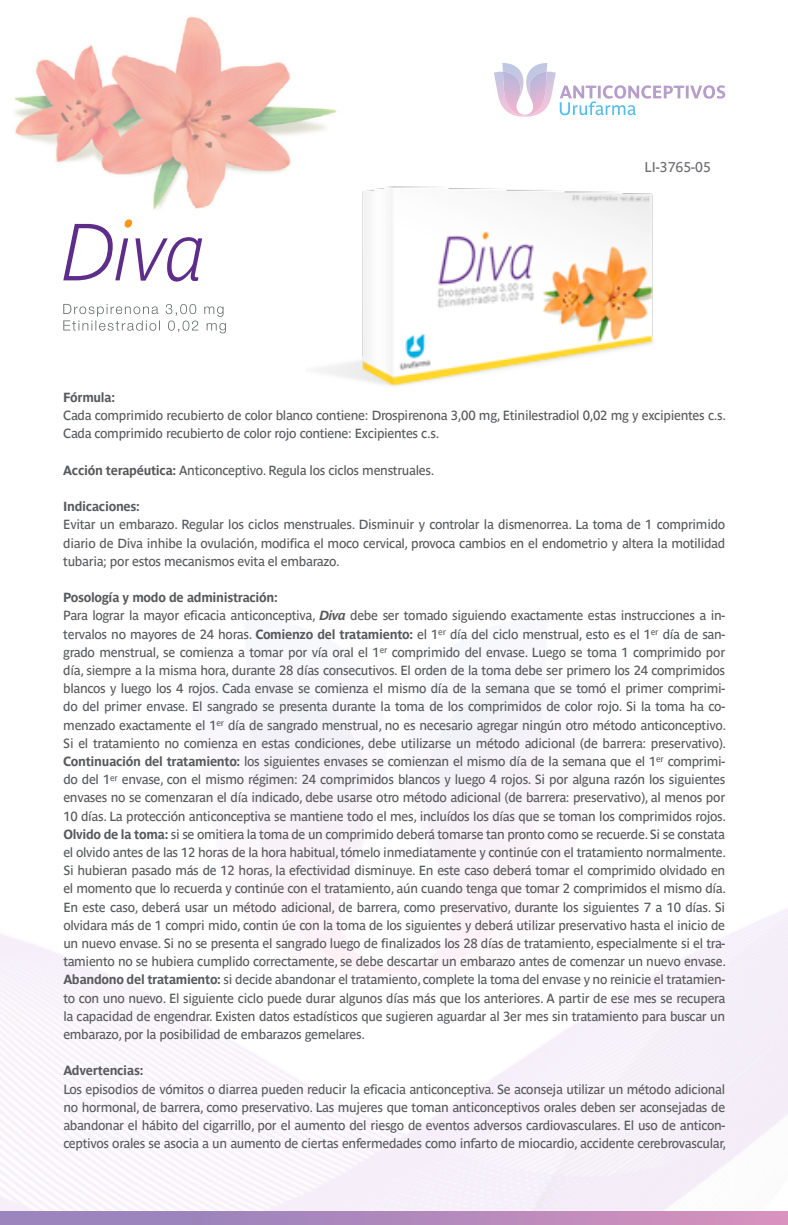
<style>
.page{position:relative;width:788px;height:1225px;background:#fff}
.page>*{position:absolute;margin:0;border:0;box-sizing:border-box;transform-origin:0 0}
.t1{font:14px "Parisine Std";color:#6d6e71}
.t2{font:13.12px/18.2px "Parisine Std";letter-spacing:-.025em;color:#58595b}
.t3{font:700 13.12px "Parisine Std";letter-spacing:-.025em;color:#58595b}
.s1{font-weight:700}
.s2{font-weight:700;font-style:italic}
</style>
<div class="page">
<svg style="left:0;top:1212px;width:788px;height:13px;background:#b289bc"></svg>
<img style="left:13px;top:14px;width:326px;height:197px">
<img style="left:306px;top:153px;width:349px;height:235px">
<svg style="left:494px;top:63px;width:231px;height:54px"></svg>
<svg style="left:63px;top:304px;width:163px;height:29px"></svg>
<svg style="left:63px;top:219px;width:139px;height:63px"></svg>
<p class="t1" style="left:644px;top:159px;width:68px">LI-3765-05</p>
<p class="t3" style="left:63px;top:390px;width:53px">Fórmula:</p>
<p class="t2" style="left:63px;top:406px;width:664px">Cada comprimido recubierto de color blanco contiene: Drospirenona 3,00 mg, Etinilestradiol 0,02 mg y excipientes c.s.<br>Cada comprimido recubierto de color rojo contiene: Excipientes c.s.</p>
<p class="t2" style="left:63px;top:461px;width:372px"><span class="s1">Acción terapéutica:</span> Anticonceptivo. Regula los ciclos menstruales.</p>
<p class="t3" style="left:63px;top:499px;width:78px">Indicaciones:</p>
<p class="t2" style="left:63px;top:516px;width:663px;text-align:justify">Evitar un embarazo. Regular los ciclos menstruales. Disminuir y controlar la dismenorrea. La toma de 1 comprimido diario de Diva inhibe la ovulación, modifica el moco cervical, provoca cambios en el endometrio y altera la motilidad tubaria; por estos mecanismos evita el embarazo.</p>
<p class="t2" style="left:63px;top:588px;width:664px"><span class="s1">Posología y modo de administración:<br></span>Para lograr la mayor eficacia anticonceptiva, <span class="s2">Diva</span> debe ser tomado siguiendo exactamente estas instrucciones a in&shy;tervalos no mayores de 24 horas. <span class="s1">Comienzo del tratamiento:</span> el 1<sup>er</sup> día del ciclo menstrual, esto es el 1<sup>er</sup> día de san&shy;grado menstrual, se comienza a tomar por vía oral el 1<sup>er</sup> comprimido del envase. Luego se toma 1 comprimido por día, siempre a la misma hora, durante 28 días consecutivos. El orden de la toma debe ser primero los 24 comprimidos blancos y luego los 4 rojos. Cada envase se comienza el mismo día de la semana que se tomó el primer comprimi&shy;do del primer envase. El sangrado se presenta durante la toma de los comprimidos de color rojo. Si la toma ha co&shy;menzado exactamente el 1<sup>er</sup> día de sangrado menstrual, no es necesario agregar ningún otro método anticonceptivo.<br>Si el tratamiento no comienza en estas condiciones, debe utilizarse un método adicional (de barrera: preservativo).<br><span class="s1">Continuación del tratamiento:</span> los siguientes envases se comienzan el mismo día de la semana que el 1<sup>er</sup> comprimi&shy;do del 1<sup>er</sup> envase, con el mismo régimen: 24 comprimidos blancos y luego 4 rojos. Si por alguna razón los siguientes envases no se comenzaran el día indicado, debe usarse otro método adicional (de barrera: preservativo), al menos por 10 días. La protección anticonceptiva se mantiene todo el mes, incluídos los días que se toman los comprimidos rojos.<br><span class="s1">Olvido de la toma:</span> si se omitiera la toma de un comprimido deberá tomarse tan pronto como se recuerde. Si se constata el olvido antes de las 12 horas de la hora habitual, tómelo inmediatamente y continúe con el tratamiento normalmente.<br>Si hubieran pasado más de 12 horas, la efectividad disminuye. En este caso deberá tomar el comprimido olvidado en el momento que lo recuerda y continúe con el tratamiento, aún cuando tenga que tomar 2 comprimidos el mismo día.<br>En este caso, deberá usar un método adicional, de barrera, como preservativo, durante los siguientes 7 a 10 días. Si olvidara más de 1 compri mido, contin úe con la toma de los siguientes y deberá utilizar preservativo hasta el inicio de un nuevo envase. Si no se presenta el sangrado luego de finalizados los 28 días de tratamiento, especialmente si el tra&shy;tamiento no se hubiera cumplido correctamente, se debe descartar un embarazo antes de comenzar un nuevo envase.<br><span class="s1">Abandono del tratamiento:</span> si decide abandonar el tratamiento, complete la toma del envase y no reinicie el tratamien&shy;to con uno nuevo. El siguiente ciclo puede durar algunos días más que los anteriores. A partir de ese mes se recupera la capacidad de engendrar. Existen datos estadísticos que sugieren aguardar al 3er mes sin tratamiento para buscar un embarazo, por la posibilidad de embarazos gemelares.</p>
<p class="t3" style="left:63px;top:1063px;width:81px">Advertencias:</p>
<p class="t2" style="left:63px;top:1080px;width:664px;text-align:justify">Los episodios de vómitos o diarrea pueden reducir la eficacia anticonceptiva. Se aconseja utilizar un método adicional no hormonal, de barrera, como preservativo. Las mujeres que toman anticonceptivos orales deben ser aconsejadas de abandonar el hábito del cigarrillo, por el aumento del riesgo de eventos adversos cardiovasculares. El uso de anticon&shy;ceptivos orales se asocia a un aumento de ciertas enfermedades como infarto de miocardio, accidente cerebrovascular,</p>
</div>
